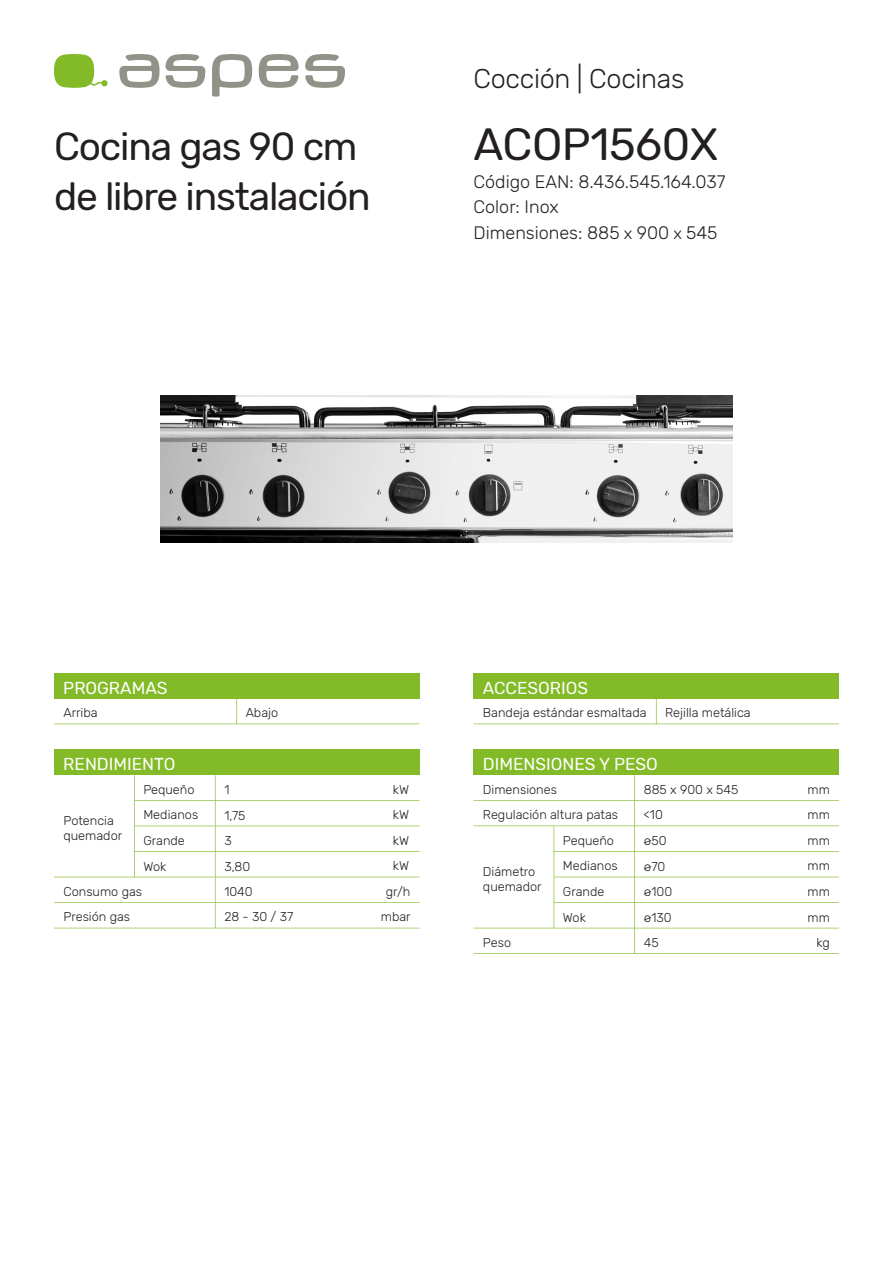
<style>
.page{position:relative;width:893px;height:1263px;background:#fff}
.page>*{position:absolute;margin:0;border:0;box-sizing:border-box;transform-origin:0 0}
.REFERENCIA{font:45px "Rubik";letter-spacing:-.01em;color:#231f20}
.FAMILIA{font:39px "Rubik";letter-spacing:-.03em;color:#231f20}
.SUB_TITULO{font:300 27px "Rubik";letter-spacing:-.01em;color:#231f20}
.TEXTO{font:300 18px "Rubik";color:#231f20}
.TITULO_TABLA{font:17.25px "Rubik";color:#fff}
.TEXTO_TABLA{font:300 12.75px "Rubik";color:#231f20}
.UNIDADES_TABLA{font:300 12.75px "Rubik";color:#231f20}
.s1{font-size:16.5px}
</style>
<div class="page">
<svg style="left:212px;top:54px;width:40px;height:43px"></svg>
<svg style="left:305px;top:54px;width:40px;height:34px"></svg>
<svg style="left:259px;top:54px;width:40px;height:34px"></svg>
<svg style="left:119px;top:54px;width:86px;height:34px"></svg>
<svg style="left:54px;top:54px;width:54px;height:34px"></svg>
<div style="left:54px;top:673px;width:365px;height:26px;background:#82bb27"></div>
<div style="left:473px;top:673px;width:366px;height:26px;background:#82bb27"></div>
<svg style="left:473px;top:775px;width:366px;height:179px"></svg>
<div style="left:54px;top:750px;width:365px;height:25px;background:#82bb27"></div>
<div style="left:473px;top:750px;width:366px;height:25px;background:#82bb27"></div>
<svg style="left:54px;top:775px;width:365px;height:153px"></svg>
<svg style="left:473px;top:699px;width:366px;height:25px"></svg>
<svg style="left:54px;top:699px;width:365px;height:25px"></svg>
<img style="left:161px;top:395px;width:571px;height:147px">
<p class="FAMILIA" style="left:54px;top:125px;width:305px">Cocina gas 90 cm</p>
<p class="FAMILIA" style="left:54px;top:174px;width:318px">de libre instalación</p>
<p class="SUB_TITULO" style="left:473px;top:63px;width:212px">Cocción | Cocinas</p>
<p class="REFERENCIA" style="left:473px;top:119px;width:246px">ACOP1560X</p>
<p class="TEXTO" style="left:473px;top:171px;width:254px">Código EAN: 8.436.545.164.037</p>
<p class="TEXTO" style="left:473px;top:197px;width:87px">Color: Inox</p>
<p class="TEXTO" style="left:473px;top:222px;width:246px">Dimensiones: 885 <span class="s1">x</span> 900 <span class="s1">x</span> 545</p>
<p class="TITULO_TABLA" style="left:63px;top:678px;width:106px">PROGRAMAS</p>
<p class="TITULO_TABLA" style="left:483px;top:678px;width:107px">ACCESORIOS</p>
<p class="TEXTO_TABLA" style="left:63px;top:705px;width:36px">Arriba</p>
<p class="TEXTO_TABLA" style="left:246px;top:705px;width:34px">Abajo</p>
<p class="TEXTO_TABLA" style="left:483px;top:705px;width:165px">Bandeja estándar esmaltada</p>
<p class="TEXTO_TABLA" style="left:665px;top:705px;width:87px">Rejilla metálica</p>
<p class="TITULO_TABLA" style="left:63px;top:754px;width:114px">RENDIMIENTO</p>
<p class="TITULO_TABLA" style="left:483px;top:754px;width:177px">DIMENSIONES Y PESO</p>
<p class="TEXTO_TABLA" style="left:63px;top:813px;width:52px">Potencia</p>
<p class="TEXTO_TABLA" style="left:63px;top:828px;width:60px">quemador</p>
<p class="TEXTO_TABLA" style="left:143px;top:782px;width:53px">Pequeño</p>
<p class="TEXTO_TABLA" style="left:143px;top:808px;width:56px">Medianos</p>
<p class="TEXTO_TABLA" style="left:143px;top:833px;width:43px">Grande</p>
<p class="TEXTO_TABLA" style="left:143px;top:859px;width:25px">Wok</p>
<p class="TEXTO_TABLA" style="left:224px;top:782px;width:7px">1</p>
<p class="TEXTO_TABLA" style="left:224px;top:808px;width:23px">1,75</p>
<p class="TEXTO_TABLA" style="left:224px;top:833px;width:9px">3</p>
<p class="TEXTO_TABLA" style="left:224px;top:859px;width:27px">3,80</p>
<p class="UNIDADES_TABLA" style="left:393px;top:782px;width:18px">kW</p>
<p class="UNIDADES_TABLA" style="left:393px;top:808px;width:18px">kW</p>
<p class="UNIDADES_TABLA" style="left:393px;top:833px;width:18px">kW</p>
<p class="UNIDADES_TABLA" style="left:393px;top:859px;width:18px">kW</p>
<p class="TEXTO_TABLA" style="left:63px;top:884px;width:80px">Consumo gas</p>
<p class="TEXTO_TABLA" style="left:224px;top:884px;width:30px">1040</p>
<p class="UNIDADES_TABLA" style="left:386px;top:884px;width:26px">gr/h</p>
<p class="TEXTO_TABLA" style="left:63px;top:910px;width:68px">Presión gas</p>
<p class="TEXTO_TABLA" style="left:224px;top:910px;width:70px">28 - 30 / 37</p>
<p class="UNIDADES_TABLA" style="left:381px;top:910px;width:31px">mbar</p>
<p class="TEXTO_TABLA" style="left:483px;top:782px;width:76px">Dimensiones</p>
<p class="TEXTO_TABLA" style="left:644px;top:782px;width:96px">885 x 900 x 545</p>
<p class="UNIDADES_TABLA" style="left:807px;top:782px;width:24px">mm</p>
<p class="TEXTO_TABLA" style="left:483px;top:807px;width:137px">Regulación altura patas</p>
<p class="TEXTO_TABLA" style="left:644px;top:807px;width:21px">&lt;10</p>
<p class="UNIDADES_TABLA" style="left:807px;top:807px;width:24px">mm</p>
<p class="TEXTO_TABLA" style="left:483px;top:864px;width:54px">Diámetro</p>
<p class="TEXTO_TABLA" style="left:483px;top:879px;width:60px">quemador</p>
<p class="TEXTO_TABLA" style="left:563px;top:833px;width:53px">Pequeño</p>
<p class="TEXTO_TABLA" style="left:563px;top:859px;width:56px">Medianos</p>
<p class="TEXTO_TABLA" style="left:563px;top:884px;width:43px">Grande</p>
<p class="TEXTO_TABLA" style="left:563px;top:910px;width:25px">Wok</p>
<p class="TEXTO_TABLA" style="left:644px;top:833px;width:24px">ø50</p>
<p class="TEXTO_TABLA" style="left:644px;top:859px;width:23px">ø70</p>
<p class="TEXTO_TABLA" style="left:644px;top:884px;width:30px">ø100</p>
<p class="TEXTO_TABLA" style="left:644px;top:910px;width:29px">ø130</p>
<p class="UNIDADES_TABLA" style="left:807px;top:833px;width:24px">mm</p>
<p class="UNIDADES_TABLA" style="left:807px;top:859px;width:24px">mm</p>
<p class="UNIDADES_TABLA" style="left:807px;top:884px;width:24px">mm</p>
<p class="UNIDADES_TABLA" style="left:807px;top:910px;width:24px">mm</p>
<p class="TEXTO_TABLA" style="left:483px;top:935px;width:30px">Peso</p>
<p class="TEXTO_TABLA" style="left:644px;top:935px;width:16px">45</p>
<p class="UNIDADES_TABLA" style="left:817px;top:935px;width:15px">kg</p>
</div>
